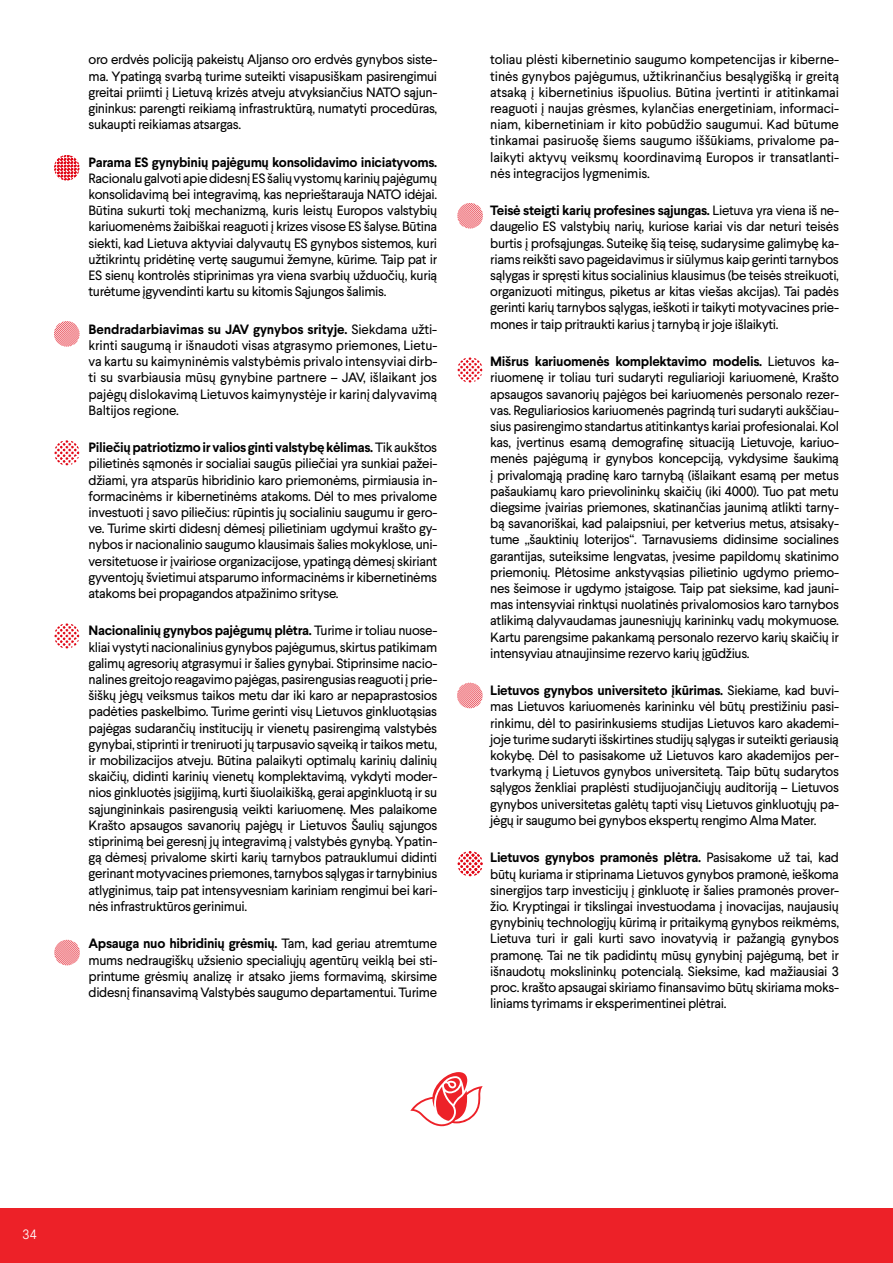
<style>
.page{position:relative;width:893px;height:1263px;background:#fff}
.page>*{position:absolute;margin:0;border:0;box-sizing:border-box;transform-origin:0 0}
.t1{font:13.5px/16.2px "Larsseit";letter-spacing:-.025em;color:#000;text-align:justify}
.t2{font:700 13.5px "Larsseit";letter-spacing:-.025em;color:#000}
.t3{font:300 13.5px "Larsseit";color:#fff}
.s1{font-weight:700}
</style>
<div class="page">
<div style="left:0;top:1209px;width:893px;height:54px;background:#ed2128"></div>
<svg style="left:54px;top:940px;width:26px;height:25px"></svg>
<svg style="left:54px;top:321px;width:26px;height:26px"></svg>
<svg style="left:54px;top:440px;width:26px;height:26px"></svg>
<svg style="left:54px;top:623px;width:26px;height:26px"></svg>
<svg style="left:54px;top:155px;width:26px;height:26px"></svg>
<svg style="left:457px;top:683px;width:26px;height:25px"></svg>
<svg style="left:457px;top:203px;width:26px;height:26px"></svg>
<svg style="left:457px;top:357px;width:26px;height:26px"></svg>
<svg style="left:457px;top:851px;width:26px;height:25px"></svg>
<svg style="left:410px;top:1072px;width:73px;height:54px"></svg>
<p class="t1" style="left:89px;top:51px;width:350px">oro erdvės policiją pakeistų Aljanso oro erdvės gynybos siste&shy;ma. Ypatingą svarbą turime suteikti visapusiškam pasirengimui greitai priimti į Lietuvą krizės atveju atvyksiančius NATO sąjun&shy;gininkus: parengti reikiamą infrastruktūrą, numatyti procedūras, sukaupti reikiamas atsargas.</p>
<p class="t2" style="left:89px;top:153px;width:350px">Parama ES gynybinių pajėgumų konsolidavimo iniciatyvoms.</p>
<p class="t1" style="left:89px;top:170px;width:350px">Racionalu galvoti apie didesnį ES šalių vystomų karinių pajėgumų konsolidavimą bei integravimą, kas neprieštarauja NATO idėjai.<br>Būtina sukurti tokį mechanizmą, kuris leistų Europos valstybių kariuomenėms žaibiškai reaguoti į krizes visose ES šalyse. Būtina siekti, kad Lietuva aktyviai dalyvautų ES gynybos sistemos, kuri užtikrintų pridėtinę vertę saugumui žemyne, kūrime. Taip pat ir ES sienų kontrolės stiprinimas yra viena svarbių užduočių, kurią turėtume įgyvendinti kartu su kitomis Sąjungos šalimis.</p>
<p class="t1" style="left:89px;top:321px;width:350px"><span class="s1">Bendradarbiavimas su JAV gynybos srityje.</span> Siekdama užti&shy;krinti saugumą ir išnaudoti visas atgrasymo priemones, Lietu&shy;va kartu su kaimyninėmis valstybėmis privalo intensyviai dirb&shy;ti su svarbiausia mūsų gynybine partnere – JAV, išlaikant jos pajėgų dislokavimą Lietuvos kaimynystėje ir karinį dalyvavimą Baltijos regione.</p>
<p class="t1" style="left:89px;top:439px;width:350px"><span class="s1">Piliečių patriotizmo ir valios ginti valstybę kėlimas.</span> Tik aukštos pilietinės sąmonės ir socialiai saugūs piliečiai yra sunkiai pažei&shy;džiami, yra atsparūs hibridinio karo priemonėms, pirmiausia in&shy;formacinėms ir kibernetinėms atakoms. Dėl to mes privalome investuoti į savo piliečius: rūpintis jų socialiniu saugumu ir gero&shy;ve. Turime skirti didesnį dėmesį pilietiniam ugdymui krašto gy&shy;nybos ir nacionalinio saugumo klausimais šalies mokyklose, uni&shy;versitetuose ir įvairiose organizacijose, ypatingą dėmesį skiriant gyventojų švietimui atsparumo informacinėms ir kibernetinėms atakoms bei propagandos atpažinimo srityse.</p>
<p class="t1" style="left:89px;top:623px;width:350px"><span class="s1">Nacionalinių gynybos pajėgumų plėtra.</span> Turime ir toliau nuose&shy;kliai vystyti nacionalinius gynybos pajėgumus, skirtus patikimam galimų agresorių atgrasymui ir šalies gynybai. Stiprinsime nacio&shy;nalines greitojo reagavimo pajėgas, pasirengusias reaguoti į prie&shy;šiškų jėgų veiksmus taikos metu dar iki karo ar nepaprastosios padėties paskelbimo. Turime gerinti visų Lietuvos ginkluotąsias pajėgas sudarančių institucijų ir vienetų pasirengimą valstybės gynybai, stiprinti ir treniruoti jų tarpusavio sąveiką ir taikos metu, ir mobilizacijos atveju. Būtina palaikyti optimalų karinių dalinių skaičių, didinti karinių vienetų komplektavimą, vykdyti moder&shy;nios ginkluotės įsigijimą, kurti šiuolaikišką, gerai apginkluotą ir su sąjungininkais pasirengusią veikti kariuomenę. Mes palaikome Krašto apsaugos savanorių pajėgų ir Lietuvos Šaulių sąjungos stiprinimą bei geresnį jų integravimą į valstybės gynybą. Ypatin&shy;gą dėmesį privalome skirti karių tarnybos patrauklumui didinti gerinant motyvacines priemones, tarnybos sąlygas ir tarnybinius atlyginimus, taip pat intensyvesniam kariniam rengimui bei kari&shy;nės infrastruktūros gerinimui.</p>
<p class="t1" style="left:89px;top:935px;width:350px"><span class="s1">Apsauga nuo hibridinių grėsmių.</span> Tam, kad geriau atremtume mums nedraugiškų užsienio specialiųjų agentūrų veiklą bei sti&shy;printume grėsmių analizę ir atsako jiems formavimą, skirsime didesnį finansavimą Valstybės saugumo departamentui. Turime</p>
<p class="t1" style="left:490px;top:51px;width:350px">toliau plėsti kibernetinio saugumo kompetencijas ir kiberne&shy;tinės gynybos pajėgumus, užtikrinančius besąlygišką ir greitą atsaką į kibernetinius išpuolius. Būtina įvertinti ir atitinkamai reaguoti į naujas grėsmes, kylančias energetiniam, informaci&shy;niam, kibernetiniam ir kito pobūdžio saugumui. Kad būtume tinkamai pasiruošę šiems saugumo iššūkiams, privalome pa&shy;laikyti aktyvų veiksmų koordinavimą Europos ir transatlanti&shy;nės integracijos lygmenimis.</p>
<p class="t1" style="left:490px;top:202px;width:350px"><span class="s1">Teisė steigti karių profesines sąjungas.</span> Lietuva yra viena iš ne&shy;daugelio ES valstybių narių, kuriose kariai vis dar neturi teisės burtis į profsąjungas. Suteikę šią teisę, sudarysime galimybę ka&shy;riams reikšti savo pageidavimus ir siūlymus kaip gerinti tarnybos sąlygas ir spręsti kitus socialinius klausimus (be teisės streikuoti, organizuoti mitingus, piketus ar kitas viešas akcijas). Tai padės gerinti karių tarnybos sąlygas, ieškoti ir taikyti motyvacines prie&shy;mones ir taip pritraukti karius į tarnybą ir joje išlaikyti.</p>
<p class="t1" style="left:490px;top:353px;width:350px"><span class="s1">Mišrus kariuomenės komplektavimo modelis.</span> Lietuvos ka&shy;riuomenę ir toliau turi sudaryti reguliarioji kariuomenė, Krašto apsaugos savanorių pajėgos bei kariuomenės personalo rezer&shy;vas. Reguliariosios kariuomenės pagrindą turi sudaryti aukščiau&shy;sius pasirengimo standartus atitinkantys kariai profesionalai. Kol kas, įvertinus esamą demografinę situaciją Lietuvoje, kariuo&shy;menės pajėgumą ir gynybos koncepciją, vykdysime šaukimą į privalomąją pradinę karo tarnybą (išlaikant esamą per metus pašaukiamų karo prievolininkų skaičių (iki 4000). Tuo pat metu diegsime įvairias priemones, skatinančias jaunimą atlikti tarny&shy;bą savanoriškai, kad palaipsniui, per ketverius metus, atsisaky&shy;tume „šauktinių loterijos“. Tarnavusiems didinsime socialines garantijas, suteiksime lengvatas, įvesime papildomų skatinimo priemonių. Plėtosime ankstyvąsias pilietinio ugdymo priemo&shy;nes šeimose ir ugdymo įstaigose. Taip pat sieksime, kad jauni&shy;mas intensyviai rinktųsi nuolatinės privalomosios karo tarnybos atlikimą dalyvaudamas jaunesniųjų karininkų vadų mokymuose.<br>Kartu parengsime pakankamą personalo rezervo karių skaičių ir intensyviau atnaujinsime rezervo karių įgūdžius.</p>
<p class="t1" style="left:490px;top:682px;width:350px"><span class="s1">Lietuvos gynybos universiteto įkūrimas.</span> Siekiame, kad buvi&shy;mas Lietuvos kariuomenės karininku vėl būtų prestižiniu pasi&shy;rinkimu, dėl to pasirinkusiems studijas Lietuvos karo akademi&shy;joje turime sudaryti išskirtines studijų sąlygas ir suteikti geriausią kokybę. Dėl to pasisakome už Lietuvos karo akademijos per&shy;tvarkymą į Lietuvos gynybos universitetą. Taip būtų sudarytos sąlygos ženkliai praplėsti studijuojančiųjų auditoriją – Lietuvos gynybos universitetas galėtų tapti visų Lietuvos ginkluotųjų pa&shy;jėgų ir saugumo bei gynybos ekspertų rengimo Alma Mater.</p>
<p class="t1" style="left:490px;top:849px;width:350px"><span class="s1">Lietuvos gynybos pramonės plėtra.</span> Pasisakome už tai, kad būtų kuriama ir stiprinama Lietuvos gynybos pramonė, ieškoma sinergijos tarp investicijų į ginkluotę ir šalies pramonės prover&shy;žio. Kryptingai ir tikslingai investuodama į inovacijas, naujausių gynybinių technologijų kūrimą ir pritaikymą gynybos reikmėms, Lietuva turi ir gali kurti savo inovatyvią ir pažangią gynybos pramonę. Tai ne tik padidintų mūsų gynybinį pajėgumą, bet ir išnaudotų mokslininkų potencialą. Sieksime, kad mažiausiai 3 proc. krašto apsaugai skiriamo finansavimo būtų skiriama moks&shy;liniams tyrimams ir eksperimentinei plėtrai.</p>
<p class="t3" style="left:23px;top:1226px;width:16px">34</p>
</div>
